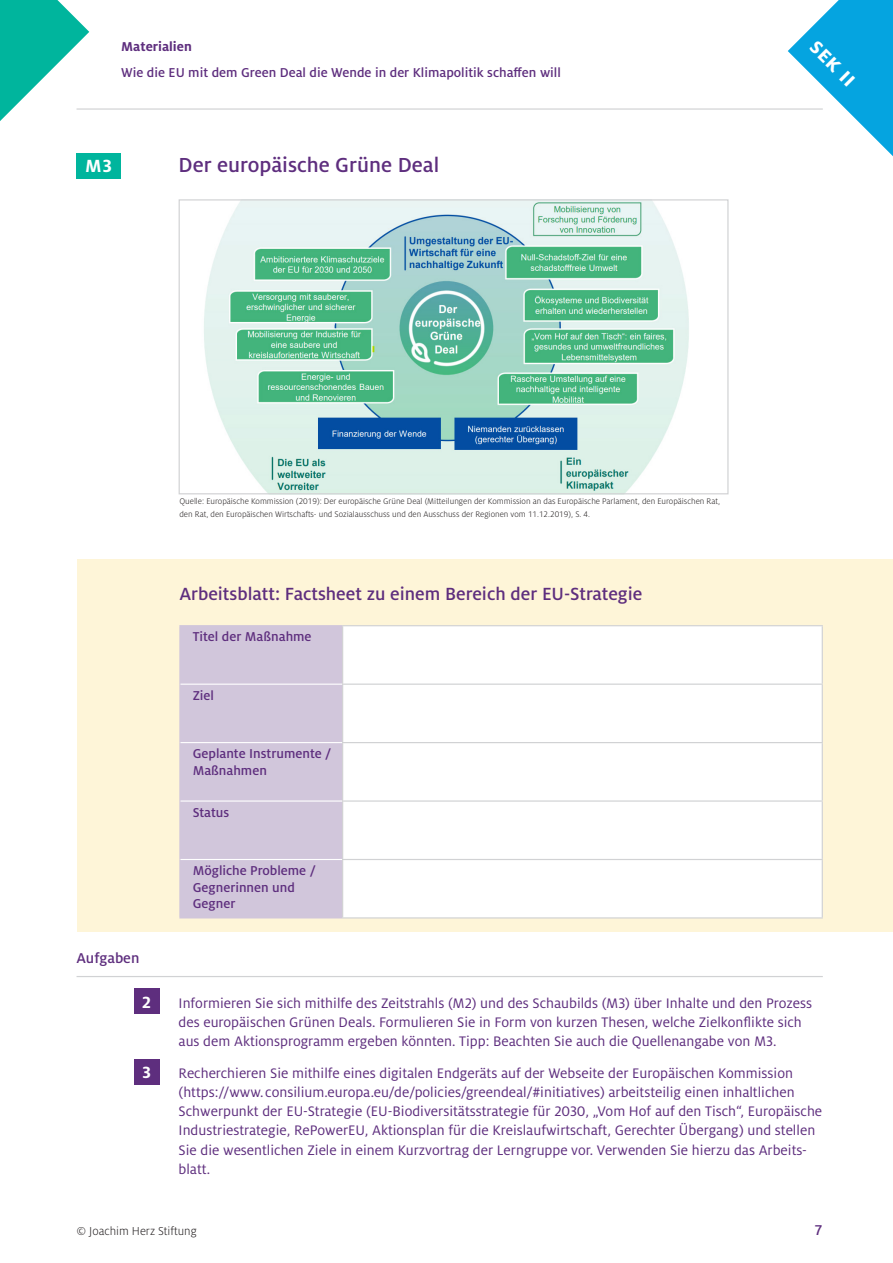
<style>
.page{position:relative;width:893px;height:1263px;background:#fff}
.page>*{position:absolute;margin:0;border:0;box-sizing:border-box;transform-origin:0 0}
.t1{font:700 24px "Milo OT";color:#fff}
.Sek_II_Ü2{font:500 22.5px "Milo OT";color:#5e2e7e}
.Sek_I_Ü3{font:500 19.5px "Milo OT";color:#5e2e7e}
.Sek_II_Bezeichnung_Material{font:700 19.5px "Milo OT";color:#fff}
.Sek_II_Aufgabenziffer{font:700 18px "Milo OT";color:#fff}
.Sek_II_Ü_Aufgaben{font:500 15.75px "Milo OT";color:#5e2e7e}
.Sek_II_Aufgabe{font:15.3px/19.2px "Milo OT";color:#5e2e7e}
.Sek_II_Tabelle_Kopf{font:500 14.25px/16.5px "Milo OT";color:#5e2e7e}
.t2{font:700 14.25px "Milo OT";color:#5e2e7e}
.t3{font:300 12.75px "Milo OT";color:#231f20}
.Bildquelle{font:300 9px/12.8px "Milo OT";color:#231f20}
</style>
<div class="page">
<svg style="left:0;top:0;width:89px;height:121px"></svg>
<svg style="left:788px;top:0;width:105px;height:156px"></svg>
<hr style="left:77px;top:108px;width:746px;height:2px;background:#d1d2d4">
<div style="left:77px;top:559px;width:816px;height:372px;background:#fef5d8"></div>
<div style="left:180px;top:626px;width:162px;height:291px;background:#d1c6db"></div>
<div style="left:343px;top:626px;width:479px;height:291px;background:#fff"></div>
<hr style="left:179px;top:625px;width:163px;height:1px;background:#d1c6db">
<hr style="left:179px;top:626px;width:1px;height:58px;background:#d1c6db">
<hr style="left:179px;top:684px;width:1px;height:59px;background:#d1c6db">
<hr style="left:179px;top:743px;width:1px;height:58px;background:#d1c6db">
<hr style="left:179px;top:801px;width:1px;height:58px;background:#d1c6db">
<hr style="left:179px;top:859px;width:1px;height:58px;background:#d1c6db">
<hr style="left:179px;top:917px;width:163px;height:1px;background:#d1c6db">
<hr style="left:180px;top:684px;width:162px;height:1px;background:#fff">
<hr style="left:180px;top:742px;width:162px;height:1px;background:#fff">
<hr style="left:180px;top:800px;width:162px;height:2px;background:#fff">
<hr style="left:180px;top:859px;width:162px;height:1px;background:#fff">
<hr style="left:342px;top:625px;width:481px;height:1px;background:#d1d2d4">
<hr style="left:342px;top:626px;width:1px;height:57px;background:#d1d2d4">
<hr style="left:822px;top:626px;width:1px;height:57px;background:#d1d2d4">
<hr style="left:342px;top:685px;width:1px;height:57px;background:#d1d2d4">
<hr style="left:822px;top:685px;width:1px;height:57px;background:#d1d2d4">
<hr style="left:342px;top:743px;width:1px;height:57px;background:#d1d2d4">
<hr style="left:822px;top:743px;width:1px;height:57px;background:#d1d2d4">
<hr style="left:342px;top:802px;width:1px;height:57px;background:#d1d2d4">
<hr style="left:822px;top:802px;width:1px;height:57px;background:#d1d2d4">
<hr style="left:342px;top:860px;width:1px;height:57px;background:#d1d2d4">
<hr style="left:822px;top:860px;width:1px;height:57px;background:#d1d2d4">
<hr style="left:342px;top:917px;width:481px;height:1px;background:#d1d2d4">
<hr style="left:342px;top:683px;width:481px;height:2px;background:#d1d2d4">
<hr style="left:342px;top:742px;width:481px;height:1px;background:#d1d2d4">
<hr style="left:342px;top:800px;width:481px;height:2px;background:#d1d2d4">
<hr style="left:342px;top:859px;width:481px;height:1px;background:#d1d2d4">
<div style="left:77px;top:153px;width:44px;height:26px;background:#00b59d"></div>
<img style="left:204px;top:201px;width:485px;height:291px">
<div style="left:179px;top:199px;width:550px;height:295px;border:1px solid #d1d2d4"></div>
<hr style="left:77px;top:976px;width:746px;height:1px;background:#d1d2d4">
<div style="left:134px;top:989px;width:25px;height:25px;background:#5e2e7e"></div>
<div style="left:134px;top:1059px;width:25px;height:25px;background:#5e2e7e"></div>
<p class="t2" style="left:121px;top:38px;width:72px">Materialien</p>
<p class="Sek_II_Tabelle_Kopf" style="left:121px;top:64px;width:441px">Wie die EU mit dem Green Deal die Wende in der Klimapolitik schaffen will</p>
<p class="Sek_II_Bezeichnung_Material" style="left:85px;top:155px;width:29px">M3</p>
<p class="Sek_II_Ü2" style="left:179px;top:153px;width:262px">Der europäische Grüne Deal</p>
<h1 class="t1" style="left:823px;top:33px;width:57px;rotate:45deg">sek II</h1>
<p class="Sek_II_Ü_Aufgaben" style="left:77px;top:949px;width:64px">Aufgaben</p>
<p class="Bildquelle" style="left:179px;top:495px;width:542px">Quelle: Europäische Kommission (2019): Der europäische Grüne Deal (Mitteilungen der Kommission an das Europäische Parlament, den Europäischen Rat, den Rat, den Europäischen Wirtschafts- und Sozialausschuss und den Ausschuss der Regionen vom 11.12.2019), S. 4.</p>
<p class="Sek_I_Ü3" style="left:179px;top:583px;width:465px">Arbeitsblatt: Factsheet zu einem Bereich der EU-Strategie</p>
<p class="Sek_II_Tabelle_Kopf" style="left:193px;top:629px;width:120px">Titel der Maßnahme</p>
<p class="Sek_II_Tabelle_Kopf" style="left:193px;top:687px;width:23px">Ziel</p>
<p class="Sek_II_Tabelle_Kopf" style="left:193px;top:745px;width:140px">Geplante Instrumente /<br>Maßnahmen</p>
<p class="Sek_II_Tabelle_Kopf" style="left:193px;top:804px;width:38px">Status</p>
<p class="Sek_II_Tabelle_Kopf" style="left:193px;top:862px;width:125px">Mögliche Probleme /<br>Gegnerinnen und<br>Gegner</p>
<p class="Sek_II_Aufgabenziffer" style="left:142px;top:992px;width:10px">2</p>
<p class="Sek_II_Aufgabenziffer" style="left:142px;top:1062px;width:10px">3</p>
<p class="Sek_II_Aufgabe" style="left:179px;top:993px;width:635px">Informieren Sie sich mithilfe des Zeitstrahls (M2) und des Schaubilds (M3) über Inhalte und den Prozess des europäischen Grünen Deals. Formulieren Sie in Form von kurzen Thesen, welche Zielkonflikte sich aus dem Aktionsprogramm ergeben könnten. Tipp: Beachten Sie auch die Quellenangabe von M3.</p>
<p class="Sek_II_Aufgabe" style="left:179px;top:1064px;width:645px">Recherchieren Sie mithilfe eines digitalen Endgeräts auf der Webseite der Europäischen Kommission (https://www. consilium.europa.eu/de/policies/greendeal/#initiatives) arbeitsteilig einen inhaltlichen Schwerpunkt der EU-Strategie (EU-Biodiversitätsstrategie für 2030, „Vom Hof auf den Tisch“, Europäische Industriestrategie, RePowerEU, Aktionsplan für die Kreislaufwirtschaft, Gerechter Übergang) und stellen Sie die wesentlichen Ziele in einem Kurzvortrag der Lerngruppe vor. Verwenden Sie hierzu das Arbeits&shy;blatt.</p>
<p class="t3" style="left:77px;top:1224px;width:122px">© Joachim Herz Stiftung</p>
<p class="Sek_II_Ü_Aufgaben" style="left:814px;top:1222px;width:10px">7</p>
</div>
